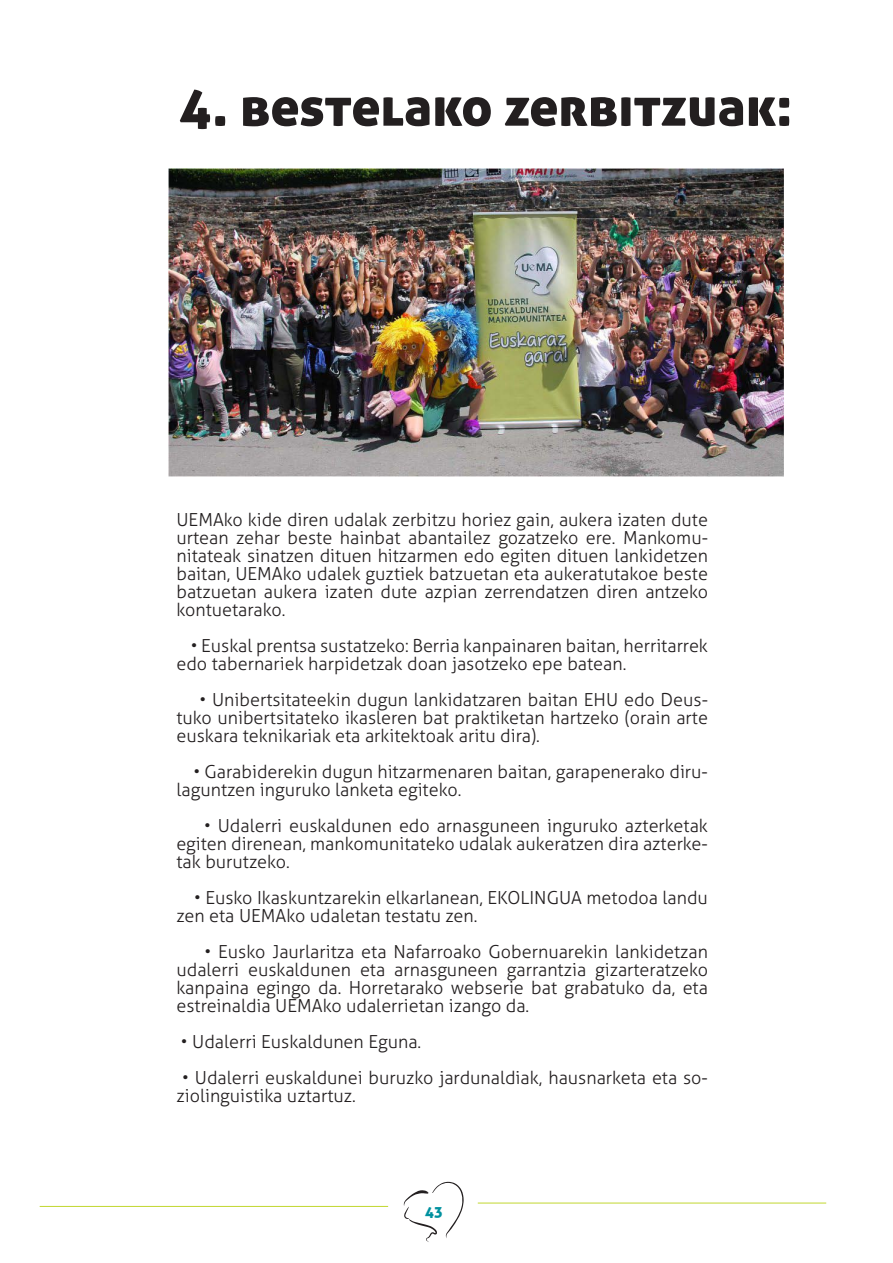
<style>
.page{position:relative;width:893px;height:1263px;background:#fff}
.page>*{position:absolute;margin:0;border:0;box-sizing:border-box;transform-origin:0 0}
.t1{font:54px "Aller Display";color:#231f20}
.t2{font:300 18px/18px "Aller";color:#231f20;text-align:justify}
.t3{font:15px "Aller Display";color:#00919f}
</style>
<div class="page">
<svg style="left:404px;top:1182px;width:60px;height:60px"></svg>
<hr style="left:40px;top:1206px;width:348px;height:1px;background:#c1d72f">
<hr style="left:478px;top:1203px;width:348px;height:1px;background:#c1d72f">
<img style="left:169px;top:168px;width:614px;height:308px">
<h1 class="t1" style="left:178px;top:72px;width:615px">4. bestelako zerbitzuak:</h1>
<p class="t2" style="left:176px;top:510px;width:533px">UEMAko kide diren udalak zerbitzu horiez gain, aukera izaten dute urtean zehar beste hainbat abantailez gozatzeko ere. Mankomu&shy;nitateak sinatzen dituen hitzarmen edo egiten dituen lankidetzen baitan, UEMAko udalek guztiek batzuetan eta aukeratutakoe beste batzuetan aukera izaten dute azpian zerrendatzen diren antzeko kontuetarako.</p>
<p class="t2" style="left:176px;top:636px;width:533px;text-indent:14px">• Euskal prentsa sustatzeko: Berria kanpainaren baitan, herritarrek edo tabernariek harpidetzak doan jasotzeko epe batean.</p>
<p class="t2" style="left:176px;top:690px;width:533px;text-indent:23px">• Unibertsitateekin dugun lankidatzaren baitan EHU edo Deus&shy;tuko unibertsitateko ikasleren bat praktiketan hartzeko (orain arte euskara teknikariak eta arkitektoak aritu dira).</p>
<p class="t2" style="left:176px;top:762px;width:533px;text-indent:17px">• Garabiderekin dugun hitzarmenaren baitan, garapenerako diru&shy;laguntzen inguruko lanketa egiteko.</p>
<p class="t2" style="left:176px;top:816px;width:533px;text-indent:28px">• Udalerri euskaldunen edo arnasguneen inguruko azterketak egiten direnean, mankomunitateko udalak aukeratzen dira azterke&shy;tak burutzeko.</p>
<p class="t2" style="left:176px;top:888px;width:533px;text-indent:18px">• Eusko Ikaskuntzarekin elkarlanean, EKOLINGUA metodoa landu zen eta UEMAko udaletan testatu zen.</p>
<p class="t2" style="left:176px;top:942px;width:533px;text-indent:28px">• Eusko Jaurlaritza eta Nafarroako Gobernuarekin lankidetzan udalerri euskaldunen eta arnasguneen garrantzia gizarteratzeko kanpaina egingo da. Horretarako webserie bat grabatuko da, eta estreinaldia UEMAko udalerrietan izango da.</p>
<p class="t2" style="left:181px;top:1032px;width:242px">• Udalerri Euskaldunen Eguna.</p>
<p class="t2" style="left:176px;top:1068px;width:533px;text-indent:6px">• Udalerri euskaldunei buruzko jardunaldiak, hausnarketa eta so&shy;ziolinguistika uztartuz.</p>
<p class="t3" style="left:425px;top:1202px;width:19px">43</p>
</div>
